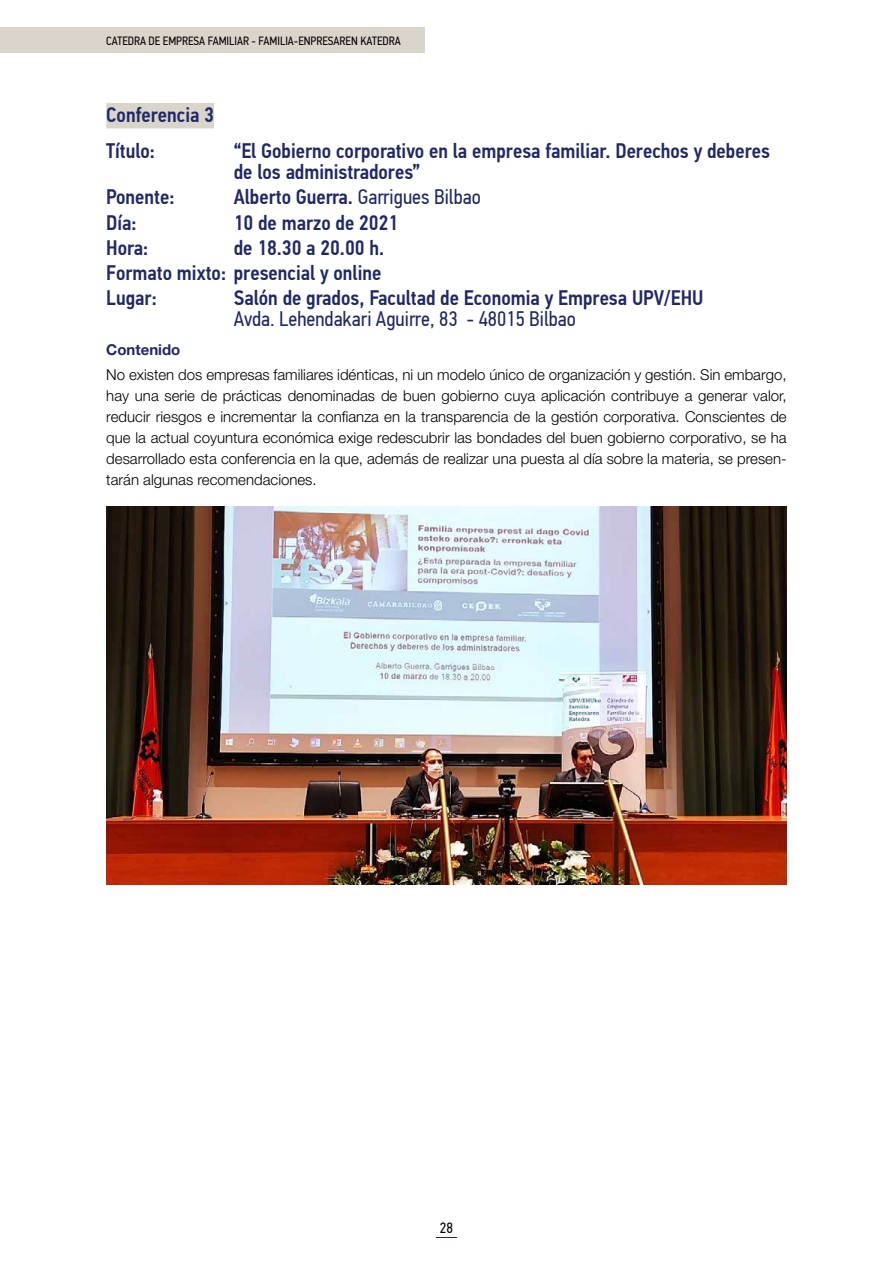
<style>
.page{position:relative;width:893px;height:1263px;background:#fff}
.page>*{position:absolute;margin:0;border:0;box-sizing:border-box;transform-origin:0 0}
.t1{font:500 21px/25.2px "PF Din Text Cond Pro";color:#202867}
.t2{font:21px "PF Din Text Cond Pro";color:#202867}
.t3{font:300 15px/21px "Helvetica Neue LT Pro";color:#000;text-align:justify}
.t4{font:700 15px "Helvetica Neue LT Pro";color:#202867}
.t5{font:15px "PF Din Text Cond Pro";color:#000}
.t6{font:12px "PF Din Text Cond Pro";color:#000}
.s1{font-weight:500}
</style>
<div class="page">
<div style="left:0;top:27px;width:425px;height:26px;background:#dad5cb"></div>
<svg style="left:436px;top:1237px;width:21px;height:1px"></svg>
<div style="left:106px;top:103px;width:108px;height:25px;background:#dad5cb"></div>
<img style="left:106px;top:506px;width:681px;height:378px">
<p class="t6" style="left:106px;top:33px;width:296px">CATEDRA DE EMPRESA FAMILIAR - FAMILIA-ENPRESAREN KATEDRA</p>
<h1 class="t1" style="left:106px;top:97px;width:109px;line-height:36px">Conferencia 3<br>Título:</h1>
<h1 class="t1" style="left:234px;top:141px;width:538px;line-height:21px">“El Gobierno corporativo en la empresa familiar. Derechos y deberes de los administradores”</h1>
<h1 class="t1" style="left:106px;top:185px;width:70px">Ponente:</h1>
<h1 class="t2" style="left:234px;top:185px;width:249px"><span class="s1">Alberto Guerra.</span> Garrigues Bilbao</h1>
<h1 class="t1" style="left:106px;top:210px;width:32px">Día:</h1>
<h1 class="t1" style="left:234px;top:210px;width:166px">10 de marzo de 2021</h1>
<h1 class="t1" style="left:106px;top:235px;width:43px">Hora:</h1>
<h1 class="t1" style="left:106px;top:235px;width:279px;text-indent:127px">de 18.30 a 20.00 h.<br>Formato mixto: presencial y online<br>Lugar:</h1>
<h1 class="t1" style="left:234px;top:286px;width:471px">Salón de grados, Facultad de Economia y Empresa UPV/EHU</h1>
<h1 class="t2" style="left:234px;top:307px;width:344px">Avda. Lehendakari Aguirre, 83 - 48015 Bilbao</h1>
<p class="t4" style="left:106px;top:340px;width:76px">Contenido</p>
<p class="t3" style="left:106px;top:364px;width:682px">No existen dos empresas familiares idénticas, ni un modelo único de organización y gestión. Sin embargo, hay una serie de prácticas denominadas de buen gobierno cuya aplicación contribuye a generar valor, reducir riesgos e incrementar la confianza en la transparencia de la gestión corporativa. Conscientes de que la actual coyuntura económica exige redescubrir las bondades del buen gobierno corporativo, se ha desarrollado esta conferencia en la que, además de realizar una puesta al día sobre la materia, se presen&shy;tarán algunas recomendaciones.</p>
<p class="t5" style="left:440px;top:1219px;width:15px">28</p>
</div>
